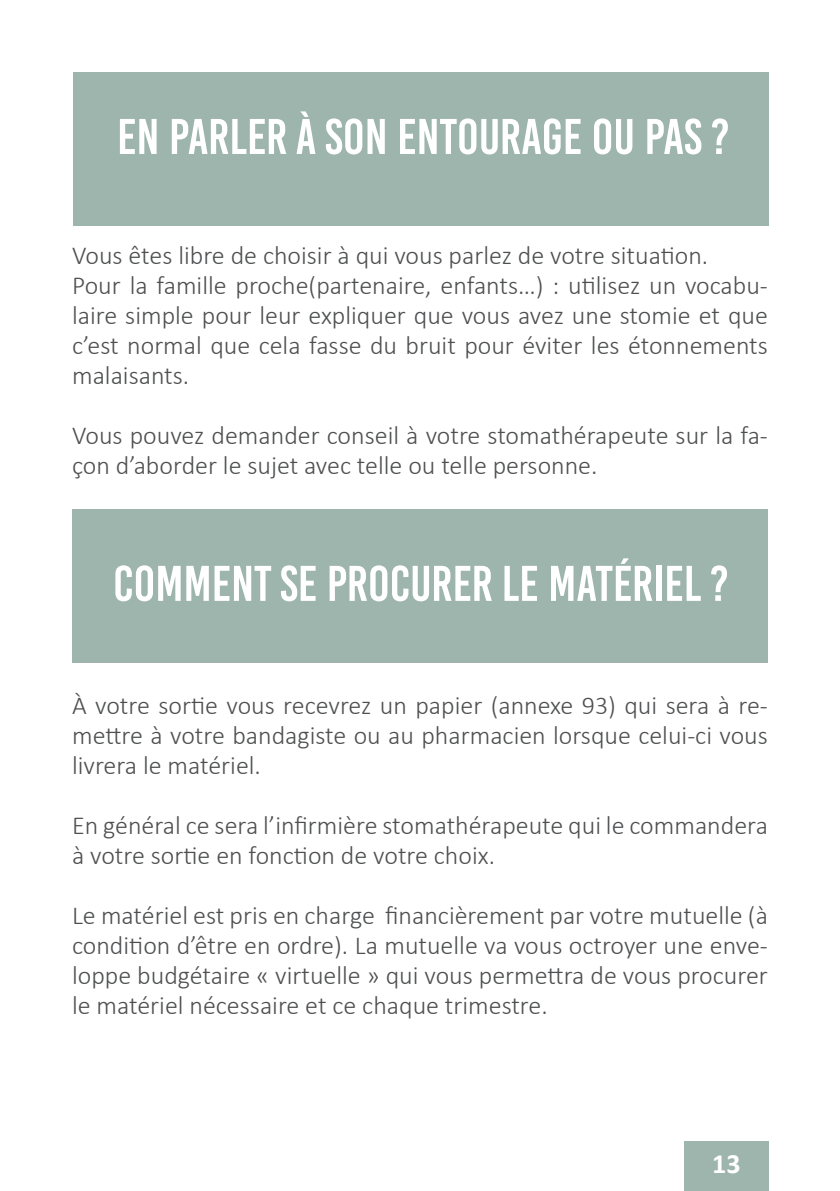
<style>
.page{position:relative;width:840px;height:1191px;background:#fff}
.page>*{position:absolute;margin:0;border:0;box-sizing:border-box;transform-origin:0 0}
.t1{font:50px "Bebas Kai";color:#fff}
.t2{font:700 28px "Calibri";color:#fff}
.t3{font:300 26px/30px "Calibri";color:#4e4f50;text-align:justify}
</style>
<div class="page">
<div style="left:683px;top:1141px;width:85px;height:50px;background:#9eb5ae"></div>
<div style="left:73px;top:72px;width:695px;height:153px;background:#9eb5ae"></div>
<div style="left:72px;top:510px;width:695px;height:153px;background:#9eb5ae"></div>
<p class="t1" style="left:117px;top:110px;width:613px">EN PARLER À SON ENTOURAGE OU PAS ?</p>
<p class="t3" style="left:72px;top:240px;width:637px">Vous êtes libre de choisir à qui vous parlez de votre situation.</p>
<p class="t3" style="left:72px;top:270px;width:697px">Pour la famille proche(partenaire, enfants…) : utilisez un vocabu&shy;laire simple pour leur expliquer que vous avez une stomie et que c’est normal que cela fasse du bruit pour éviter les étonnements malaisants.</p>
<p class="t3" style="left:72px;top:420px;width:697px">Vous pouvez demander conseil à votre stomathérapeute sur la fa&shy;çon d’aborder le sujet avec telle ou telle personne.</p>
<p class="t1" style="left:113px;top:557px;width:616px">COMMENT SE PROCURER LE MATÉRIEL ?</p>
<p class="t3" style="left:72px;top:690px;width:697px">À votre sortie vous recevrez un papier (annexe 93) qui sera à re&shy;mettre à votre bandagiste ou au pharmacien lorsque celui-ci vous livrera le matériel.</p>
<p class="t3" style="left:72px;top:810px;width:697px">En général ce sera l’infirmière stomathérapeute qui le commandera à votre sortie en fonction de votre choix.</p>
<p class="t3" style="left:72px;top:900px;width:697px">Le matériel est pris en charge financièrement par votre mutuelle (à condition d’être en ordre). La mutuelle va vous octroyer une enve&shy;loppe budgétaire « virtuelle » qui vous permettra de vous procurer le matériel nécessaire et ce chaque trimestre.</p>
<p class="t2" style="left:711px;top:1144px;width:30px">13</p>
</div>
